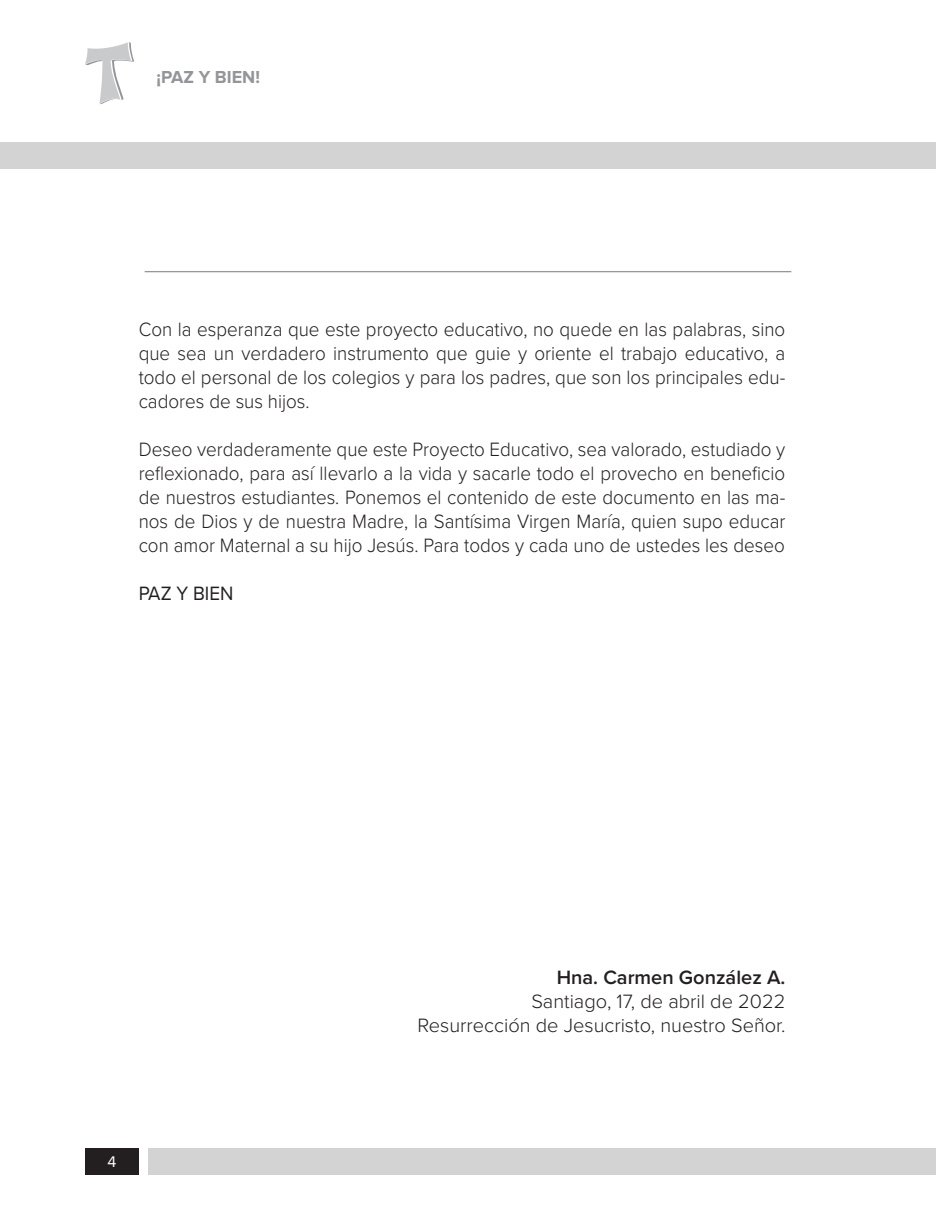
<style>
.page{position:relative;width:936px;height:1219px;background:#fff}
.page>*{position:absolute;margin:0;border:0;box-sizing:border-box;transform-origin:0 0}
.t1{font:300 20px/24px "Proxima Nova";color:#231f20;text-align:justify;scale:.94 1}
.t2{font:300 20px/24px "Proxima Nova";color:#231f20;text-align:right}
.t3{font:600 20px "Proxima Nova";color:#231f20}
.t4{font:20px "Proxima Nova";color:#231f20;scale:.94 1}
.t5{font:700 18px "Proxima Nova";color:#939598}
.t6{font:16px "Proxima Nova";color:#fff}
</style>
<div class="page">
<div style="left:85px;top:1148px;width:54px;height:27px;background:#231f20"></div>
<div style="left:148px;top:1148px;width:787px;height:27px;background:#d3d3d3"></div>
<svg style="left:935px;top:1148px;width:1px;height:27px"></svg>
<div style="left:0;top:142px;width:935px;height:26px;background:#d3d3d3"></div>
<svg style="left:85px;top:42px;width:49px;height:62px"></svg>
<hr style="left:145px;top:271px;width:646px;height:1px;background:#231f20">
<p class="t5" style="left:156px;top:66px;width:105px">¡PAZ Y BIEN!</p>
<p class="t1" style="left:139px;top:316px;width:689px">Con la esperanza que este proyecto educativo, no quede en las palabras, sino que sea un verdadero instrumento que guie y oriente el trabajo educativo, a todo el personal de los colegios y para los padres, que son los principales edu&shy;cadores de sus hijos.</p>
<p class="t1" style="left:139px;top:436px;width:689px">Deseo verdaderamente que este Proyecto Educativo, sea valorado, estudiado y reflexionado, para así llevarlo a la vida y sacarle todo el provecho en beneficio de nuestros estudiantes. Ponemos el contenido de este documento en las ma&shy;nos de Dios y de nuestra Madre, la Santísima Virgen María, quien supo educar con amor Maternal a su hijo Jesús. Para todos y cada uno de ustedes les deseo</p>
<p class="t4" style="left:139px;top:579px;width:102px">PAZ Y BIEN</p>
<p class="t6" style="left:107px;top:1150px;width:10px">4</p>
<p class="t3" style="left:556px;top:963px;width:230px">Hna. Carmen González A.</p>
<p class="t2" style="left:417px;top:988px;width:369px">Santiago, 17, de abril de 2022<br>Resurrección de Jesucristo, nuestro Señor.</p>
</div>
